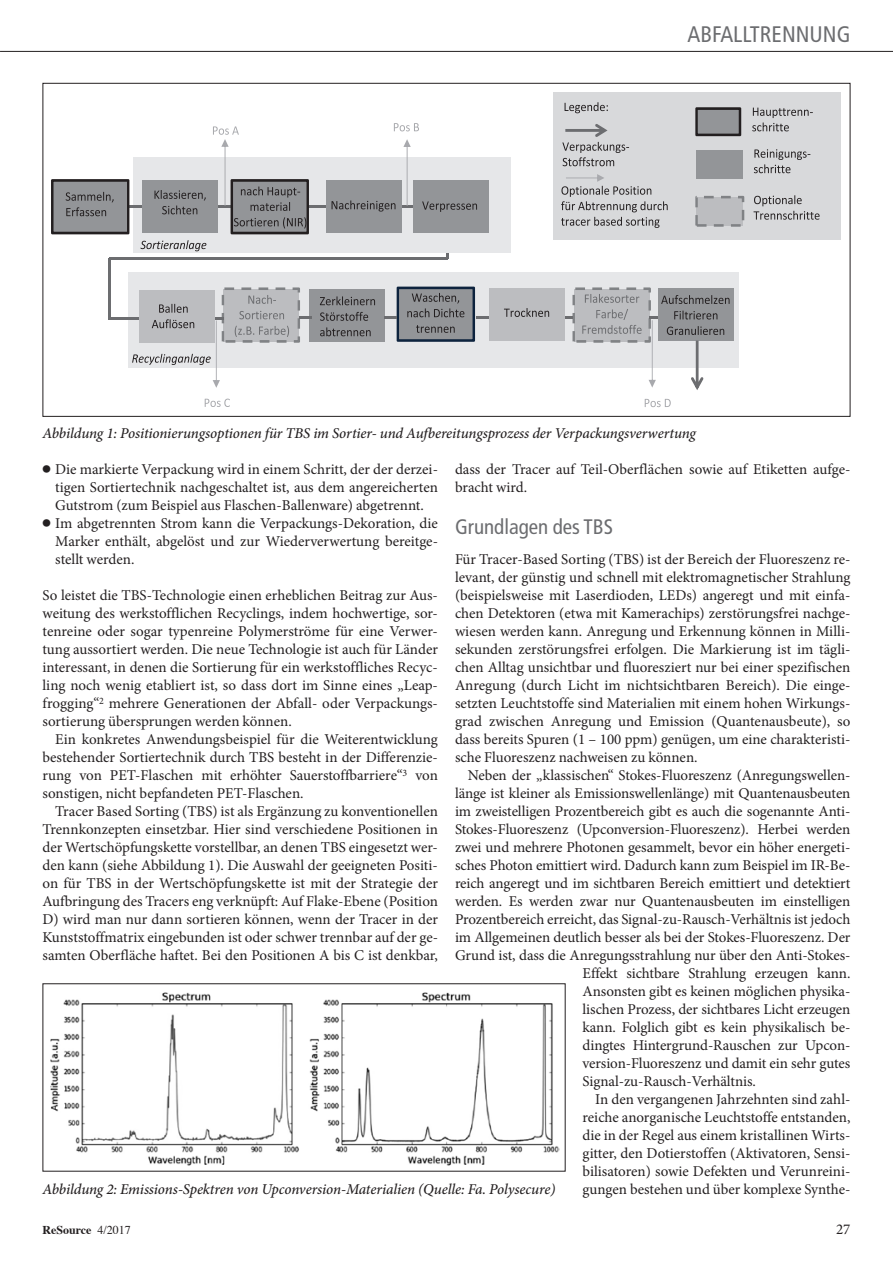
<style>
.page{position:relative;width:893px;height:1263px;background:#fff}
.page>*{position:absolute;margin:0;border:0;box-sizing:border-box;transform-origin:0 0}
.t1{font:condensed 22.5px "Frutiger LT Pro";color:#6c6d70}
.t2{font:condensed 21px "Frutiger LT Pro";color:#6c6d70}
.t3{font:15px/18px "Minion Pro";letter-spacing:-.005em;color:#231f20;text-align:justify}
.t4{font:italic 500 15px "Minion Pro";letter-spacing:-.01em;color:#231f20}
.t5{font:700 12px "Times";color:#231f20}
.s1{font-family:"Universal Newswith Comm Pi"}
.s2{font-weight:400}
</style>
<div class="page">
<hr style="left:0;top:51px;width:893px;height:1px;background:#231f20">
<hr style="left:446px;top:207px;width:3px;height:51px;background:#6c6d70">
<hr style="left:110px;top:257px;width:338px;height:3px;background:#6c6d70">
<hr style="left:108px;top:258px;width:3px;height:62px;background:#6c6d70">
<div style="left:128px;top:273px;width:610px;height:95px;background:#e6e7e9"></div>
<div style="left:309px;top:289px;width:76px;height:52px;background:#939598"></div>
<div style="left:489px;top:288px;width:76px;height:53px;background:#bcbdc0"></div>
<div style="left:658px;top:288px;width:76px;height:53px;background:#939598"></div>
<svg style="left:205px;top:399px;width:25px;height:8px"></svg>
<div style="left:133px;top:157px;width:378px;height:95px;background:#e6e7e9"></div>
<hr style="left:128px;top:205px;width:320px;height:3px;background:#6c6d70">
<div style="left:142px;top:180px;width:76px;height:53px;background:#939598"></div>
<div style="left:326px;top:180px;width:75px;height:53px;background:#939598"></div>
<svg style="left:51px;top:179px;width:78px;height:55px;background:#7d7e81"></svg>
<svg style="left:154px;top:190px;width:52px;height:24px"></svg>
<svg style="left:332px;top:200px;width:63px;height:12px"></svg>
<svg style="left:403px;top:139px;width:8px;height:67px"></svg>
<svg style="left:394px;top:123px;width:25px;height:8px"></svg>
<svg style="left:213px;top:126px;width:96px;height:108px"></svg>
<div style="left:413px;top:180px;width:76px;height:52px;background:#939598"></div>
<svg style="left:422px;top:201px;width:55px;height:11px"></svg>
<svg style="left:504px;top:308px;width:45px;height:9px"></svg>
<svg style="left:320px;top:296px;width:55px;height:9px"></svg>
<svg style="left:320px;top:312px;width:48px;height:9px"></svg>
<svg style="left:320px;top:327px;width:51px;height:9px"></svg>
<hr style="left:110px;top:317px;width:29px;height:3px;background:#6c6d70">
<svg style="left:132px;top:287px;width:180px;height:101px"></svg>
<svg style="left:384px;top:287px;width:105px;height:55px"></svg>
<div style="left:554px;top:93px;width:287px;height:147px;background:#d8d9db"></div>
<svg style="left:695px;top:107px;width:46px;height:29px"></svg>
<div style="left:696px;top:151px;width:47px;height:28px;background:#939598"></div>
<svg style="left:752px;top:108px;width:61px;height:23px"></svg>
<svg style="left:754px;top:149px;width:56px;height:24px"></svg>
<svg style="left:561px;top:174px;width:107px;height:54px"></svg>
<svg style="left:695px;top:196px;width:49px;height:31px;background:#b4b6b8"></svg>
<svg style="left:753px;top:195px;width:67px;height:25px"></svg>
<svg style="left:565px;top:287px;width:165px;height:103px"></svg>
<svg style="left:645px;top:399px;width:26px;height:8px"></svg>
<svg style="left:565px;top:102px;width:43px;height:11px"></svg>
<svg style="left:140px;top:240px;width:66px;height:11px"></svg>
<svg style="left:562px;top:124px;width:67px;height:42px"></svg>
<img style="left:50px;top:992px;width:509px;height:174px">
<div style="left:43px;top:983px;width:523px;height:188px;border:1px solid #231f20"></div>
<h1 class="t1" style="left:687px;top:21px;width:164px">ABFALLTRENNUNG</h1>
<p class="t4" style="left:43px;top:423px;width:655px">Abbildung 1: Positionierungsoptionen für TBS im Sortier- und Aufbereitungsprozess der Verpackungsverwertung</p>
<p class="t3" style="left:43px;top:460px;width:397px"><span class="s1">c</span> Die markierte Verpackung wird in einem Schritt, der der derzei-</p>
<p class="t3" style="left:55px;top:478px;width:384px">tigen Sortiertechnik nachgeschaltet ist, aus dem angereicherten</p>
<p class="t3" style="left:55px;top:496px;width:370px">Gutstrom (zum Beispiel aus Flaschen-Ballenware) abgetrennt.</p>
<p class="t3" style="left:43px;top:514px;width:397px"><span class="s1">c</span> Im abgetrennten Strom kann die Verpackungs-Dekoration, die</p>
<p class="t3" style="left:55px;top:532px;width:384px">Marker enthält, abgelöst und zur Wiederverwertung bereitge-</p>
<p class="t3" style="left:55px;top:550px;width:81px">stellt werden.</p>
<p class="t3" style="left:43px;top:586px;width:397px">So leistet die TBS-Technologie einen erheblichen Beitrag zur Aus&shy;weitung des werkstofflichen Recyclings, indem hochwertige, sor&shy;tenreine oder sogar typenreine Polymerströme für eine Verwer&shy;tung aussortiert werden. Die neue Technologie ist auch für Länder interessant, in denen die Sortierung für ein werkstoffliches Recyc&shy;ling noch wenig etabliert ist, so dass dort im Sinne eines „Leap&shy;frogging“<sup>2</sup> mehrere Generationen der Abfall- oder Verpackungs&shy;sortierung übersprungen werden können.</p>
<p class="t3" style="left:43px;top:730px;width:397px;text-indent:13px">Ein konkretes Anwendungsbeispiel für die Weiterentwicklung bestehender Sortiertechnik durch TBS besteht in der Differenzie&shy;rung von PET-Flaschen mit erhöhter Sauerstoffbarriere“<sup>3</sup> von sonstigen, nicht bepfandeten PET-Flaschen.</p>
<p class="t3" style="left:43px;top:802px;width:397px;text-indent:13px">Tracer Based Sorting (TBS) ist als Ergänzung zu konventionellen Trennkonzepten einsetzbar. Hier sind verschiedene Positionen in der Wertschöpfungskette vorstellbar, an denen TBS eingesetzt wer&shy;den kann (siehe Abbildung 1). Die Auswahl der geeigneten Positi&shy;on für TBS in der Wertschöpfungskette ist mit der Strategie der Aufbringung des Tracers eng verknüpft: Auf Flake-Ebene (Position D) wird man nur dann sortieren können, wenn der Tracer in der Kunststoffmatrix eingebunden ist oder schwer trennbar auf der ge&shy;samten Oberfläche haftet. Bei den Positionen A bis C ist denkbar,</p>
<p class="t3" style="left:455px;top:460px;width:397px">dass der Tracer auf Teil-Oberflächen sowie auf Etiketten aufge&shy;bracht wird.</p>
<h2 class="t2" style="left:455px;top:515px;width:160px">Grundlagen des TBS</h2>
<p class="t3" style="left:455px;top:550px;width:397px">Für Tracer-Based Sorting (TBS) ist der Bereich der Fluoreszenz re&shy;levant, der günstig und schnell mit elektromagnetischer Strahlung (beispielsweise mit Laserdioden, LEDs) angeregt und mit einfa&shy;chen Detektoren (etwa mit Kamerachips) zerstörungsfrei nachge&shy;wiesen werden kann. Anregung und Erkennung können in Milli&shy;sekunden zerstörungsfrei erfolgen. Die Markierung ist im tägli&shy;chen Alltag unsichtbar und fluoresziert nur bei einer spezifischen Anregung (durch Licht im nichtsichtbaren Bereich). Die einge&shy;setzten Leuchtstoffe sind Materialien mit einem hohen Wirkungs&shy;grad zwischen Anregung und Emission (Quantenausbeute), so dass bereits Spuren (1 – 100 ppm) genügen, um eine charakteristi&shy;sche Fluoreszenz nachweisen zu können.</p>
<p class="t3" style="left:468px;top:766px;width:384px">Neben der „klassischen“ Stokes-Fluoreszenz (Anregungswellen-</p>
<p class="t3" style="left:455px;top:784px;width:397px">länge ist kleiner als Emissionswellenlänge) mit Quantenausbeuten</p>
<p class="t3" style="left:455px;top:802px;width:395px">im zweistelligen Prozentbereich gibt es auch die sogenannte Anti-</p>
<p class="t3" style="left:455px;top:820px;width:397px">Stokes-Fluoreszenz (Upconversion-Fluoreszenz). Herbei werden</p>
<p class="t3" style="left:455px;top:838px;width:397px">zwei und mehrere Photonen gesammelt, bevor ein höher energeti-</p>
<p class="t3" style="left:455px;top:856px;width:397px">sches Photon emittiert wird. Dadurch kann zum Beispiel im IR-Be-</p>
<p class="t3" style="left:455px;top:874px;width:397px">reich angeregt und im sichtbaren Bereich emittiert und detektiert</p>
<p class="t3" style="left:455px;top:892px;width:397px">werden. Es werden zwar nur Quantenausbeuten im einstelligen</p>
<p class="t3" style="left:455px;top:910px;width:397px">Prozentbereich erreicht, das Signal-zu-Rausch-Verhältnis ist jedoch</p>
<p class="t3" style="left:455px;top:928px;width:397px">im Allgemeinen deutlich besser als bei der Stokes-Fluoreszenz. Der</p>
<p class="t3" style="left:455px;top:946px;width:395px">Grund ist, dass die Anregungsstrahlung nur über den Anti-Stokes-</p>
<p class="t3" style="left:583px;top:964px;width:269px">Effekt sichtbare Strahlung erzeugen kann.</p>
<p class="t3" style="left:583px;top:982px;width:269px">Ansonsten gibt es keinen möglichen physika-</p>
<p class="t3" style="left:583px;top:1000px;width:269px">lischen Prozess, der sichtbares Licht erzeugen</p>
<p class="t3" style="left:583px;top:1018px;width:269px">kann. Folglich gibt es kein physikalisch be-</p>
<p class="t3" style="left:583px;top:1036px;width:269px">dingtes Hintergrund-Rauschen zur Upcon-</p>
<p class="t3" style="left:583px;top:1054px;width:269px">version-Fluoreszenz und damit ein sehr gutes</p>
<p class="t3" style="left:583px;top:1072px;width:175px">Signal-zu-Rausch-Verhältnis.</p>
<p class="t3" style="left:595px;top:1090px;width:257px">In den vergangenen Jahrzehnten sind zahl-</p>
<p class="t3" style="left:583px;top:1108px;width:269px">reiche anorganische Leuchtstoffe entstanden,</p>
<p class="t3" style="left:583px;top:1126px;width:269px">die in der Regel aus einem kristallinen Wirts-</p>
<p class="t3" style="left:583px;top:1144px;width:269px">gitter, den Dotierstoffen (Aktivatoren, Sensi-</p>
<p class="t3" style="left:583px;top:1162px;width:269px">bilisatoren) sowie Defekten und Verunreini-</p>
<p class="t3" style="left:583px;top:1180px;width:269px">gungen bestehen und über komplexe Synthe-</p>
<p class="t4" style="left:43px;top:1179px;width:514px">Abbildung 2: Emissions-Spektren von Upconversion-Materialien (Quelle: Fa. Polysecure)</p>
<p class="t5" style="left:43px;top:1218px;width:90px">ReSource <span class="s2">4/2017</span></p>
<p class="t3" style="left:836px;top:1220px;width:16px">27</p>
</div>
